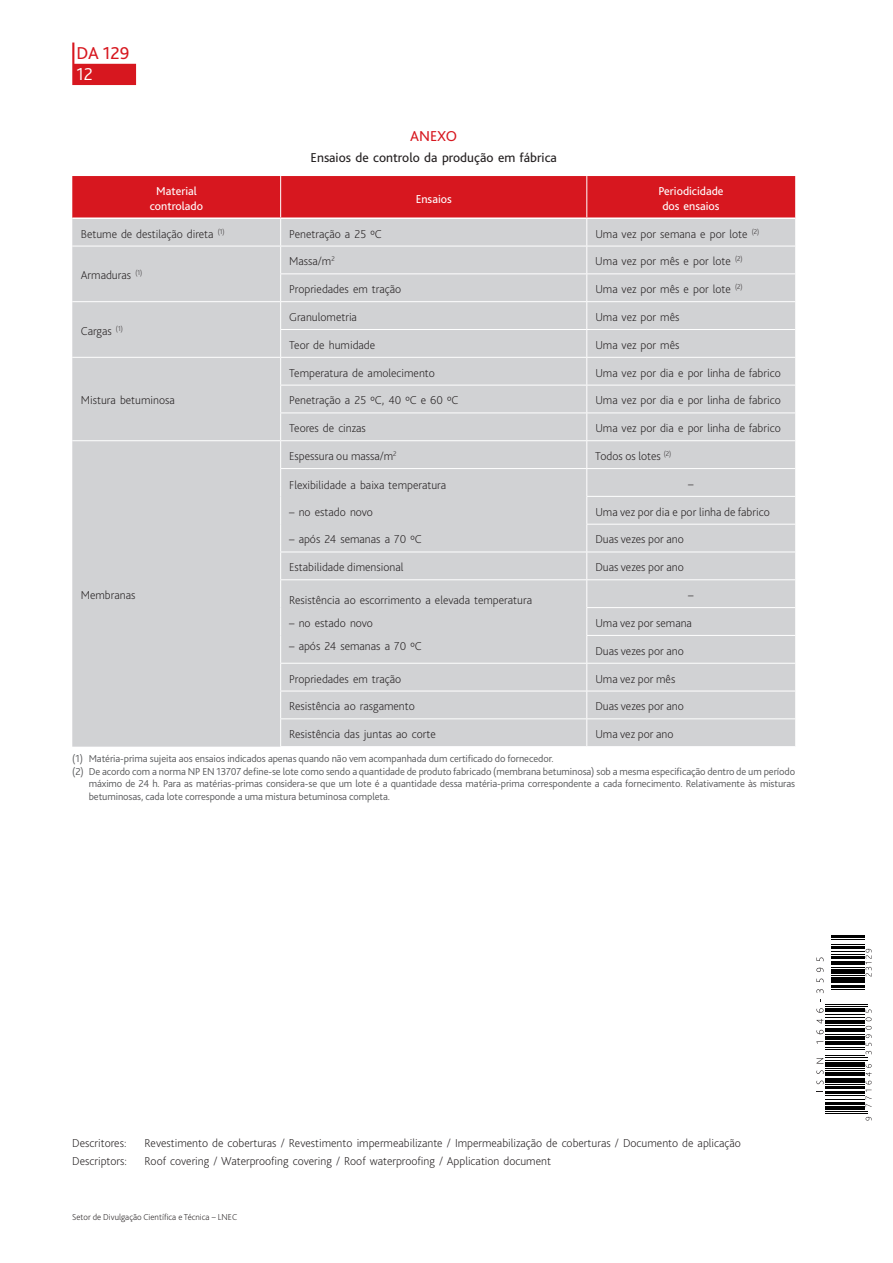
<style>
.page{position:relative;width:893px;height:1263px;background:#fff}
.page>*{position:absolute;margin:0;border:0;box-sizing:border-box;transform-origin:0 0}
.t1{font:18px "Bliss 2";color:#d7171f}
.t2{font:300 18px "Bliss 2";color:#fff}
.t3{font:15px "Bliss 2";color:#d7171f}
.t4{font:13.5px "Bliss 2";color:#231f20}
.t5{font:200 12px "Bliss 2";color:#231f20}
.t6{font:12px/14.4px "Bliss 2";color:#fff;text-align:center}
.t7{font:300 10.5px "Bliss 2";letter-spacing:-.01em;color:#57585a}
.t8{font:200 9px "Bliss 2";color:#231f20}
</style>
<div class="page">
<svg style="left:72px;top:43px;width:64px;height:42px"></svg>
<svg style="left:72px;top:176px;width:723px;height:570px;background:#d2c5c7"></svg>
<hr style="left:280px;top:663px;width:307px;height:1px;background:#fff">
<svg style="left:816px;top:1080px;width:7px;height:4px"></svg>
<svg style="left:816px;top:1070px;width:7px;height:4px"></svg>
<svg style="left:816px;top:1058px;width:7px;height:5px"></svg>
<svg style="left:816px;top:1030px;width:7px;height:4px"></svg>
<svg style="left:816px;top:1019px;width:7px;height:4px"></svg>
<svg style="left:816px;top:1008px;width:7px;height:5px"></svg>
<svg style="left:816px;top:989px;width:7px;height:4px"></svg>
<svg style="left:816px;top:978px;width:7px;height:4px"></svg>
<svg style="left:816px;top:968px;width:7px;height:4px"></svg>
<svg style="left:816px;top:957px;width:7px;height:4px"></svg>
<svg style="left:866px;top:1117px;width:6px;height:3px"></svg>
<svg style="left:866px;top:1090px;width:6px;height:17px"></svg>
<svg style="left:866px;top:1064px;width:6px;height:20px"></svg>
<svg style="left:866px;top:1009px;width:6px;height:45px"></svg>
<svg style="left:866px;top:949px;width:6px;height:27px"></svg>
<hr style="left:825px;top:1113px;width:43px;height:1px;background:#000">
<hr style="left:825px;top:1111px;width:43px;height:1px;background:#000">
<hr style="left:825px;top:1106px;width:39px;height:3px;background:#000">
<hr style="left:825px;top:1103px;width:39px;height:2px;background:#000">
<hr style="left:825px;top:1099px;width:39px;height:1px;background:#000">
<hr style="left:825px;top:1094px;width:39px;height:1px;background:#000">
<hr style="left:825px;top:1091px;width:39px;height:2px;background:#000">
<hr style="left:825px;top:1086px;width:39px;height:2px;background:#000">
<hr style="left:825px;top:1084px;width:39px;height:1px;background:#000">
<div style="left:825px;top:1078px;width:39px;height:5px;background:#000"></div>
<hr style="left:825px;top:1072px;width:39px;height:4px;background:#000">
<hr style="left:825px;top:1070px;width:39px;height:1px;background:#000">
<hr style="left:825px;top:1068px;width:39px;height:1px;background:#000">
<hr style="left:825px;top:1062px;width:39px;height:4px;background:#000">
<hr style="left:825px;top:1060px;width:43px;height:1px;background:#000">
<hr style="left:825px;top:1057px;width:43px;height:1px;background:#000">
<hr style="left:825px;top:1055px;width:39px;height:1px;background:#000">
<hr style="left:825px;top:1049px;width:39px;height:1px;background:#000">
<hr style="left:825px;top:1047px;width:39px;height:1px;background:#000">
<hr style="left:825px;top:1041px;width:39px;height:3px;background:#000">
<hr style="left:825px;top:1036px;width:39px;height:4px;background:#000">
<hr style="left:825px;top:1034px;width:39px;height:1px;background:#000">
<hr style="left:825px;top:1028px;width:39px;height:3px;background:#000">
<hr style="left:825px;top:1025px;width:39px;height:1px;background:#000">
<hr style="left:825px;top:1020px;width:39px;height:3px;background:#000">
<hr style="left:825px;top:1017px;width:39px;height:1px;background:#000">
<hr style="left:825px;top:1014px;width:39px;height:1px;background:#000">
<hr style="left:825px;top:1009px;width:39px;height:3px;background:#000">
<hr style="left:825px;top:1006px;width:43px;height:1px;background:#000">
<hr style="left:825px;top:1004px;width:43px;height:1px;background:#000">
<hr style="left:830px;top:989px;width:34px;height:1px;background:#000">
<hr style="left:830px;top:985px;width:34px;height:2px;background:#000">
<hr style="left:830px;top:981px;width:34px;height:2px;background:#000">
<hr style="left:830px;top:977px;width:34px;height:2px;background:#000">
<hr style="left:830px;top:975px;width:34px;height:1px;background:#000">
<hr style="left:830px;top:969px;width:34px;height:4px;background:#000">
<hr style="left:830px;top:967px;width:34px;height:1px;background:#000">
<hr style="left:830px;top:964px;width:34px;height:1px;background:#000">
<hr style="left:830px;top:961px;width:34px;height:2px;background:#000">
<hr style="left:830px;top:956px;width:34px;height:2px;background:#000">
<hr style="left:830px;top:954px;width:34px;height:1px;background:#000">
<hr style="left:830px;top:950px;width:34px;height:1px;background:#000">
<hr style="left:830px;top:946px;width:34px;height:2px;background:#000">
<hr style="left:830px;top:944px;width:34px;height:1px;background:#000">
<hr style="left:830px;top:939px;width:34px;height:1px;background:#000">
<hr style="left:830px;top:935px;width:34px;height:2px;background:#000">
<h1 class="t1" style="left:77px;top:42px;width:54px">DA 129</h1>
<h1 class="t2" style="left:77px;top:63px;width:18px">12</h1>
<p class="t3" style="left:410px;top:127px;width:49px">ANEXO</p>
<p class="t4" style="left:311px;top:149px;width:248px">Ensaios de controlo da produção em fábrica</p>
<p class="t6" style="left:150px;top:184px;width:55px">Material controlado</p>
<p class="t6" style="left:416px;top:191px;width:38px">Ensaios</p>
<p class="t6" style="left:658px;top:184px;width:67px">Periodicidade dos ensaios</p>
<p class="t5" style="left:81px;top:226px;width:145px">Betume de destilação direta <sup>(1)</sup></p>
<p class="t5" style="left:289px;top:226px;width:94px">Penetração a 25 ºC</p>
<p class="t5" style="left:595px;top:226px;width:166px">Uma vez por semana e por lote <sup>(2)</sup></p>
<p class="t5" style="left:81px;top:268px;width:63px">Armaduras <sup>(1)</sup></p>
<p class="t5" style="left:289px;top:254px;width:47px">Massa/m<sup>2</sup></p>
<p class="t5" style="left:595px;top:254px;width:149px">Uma vez por mês e por lote <sup>(2)</sup></p>
<p class="t5" style="left:289px;top:282px;width:114px">Propriedades em tração</p>
<p class="t5" style="left:595px;top:282px;width:149px">Uma vez por mês e por lote <sup>(2)</sup></p>
<p class="t5" style="left:81px;top:323px;width:44px">Cargas <sup>(1)</sup></p>
<p class="t5" style="left:81px;top:393px;width:96px">Mistura betuminosa</p>
<p class="t5" style="left:81px;top:588px;width:56px">Membranas</p>
<p class="t5" style="left:289px;top:310px;width:69px">Granulometria</p>
<p class="t5" style="left:595px;top:310px;width:86px">Uma vez por mês</p>
<p class="t5" style="left:289px;top:337px;width:88px">Teor de humidade</p>
<p class="t5" style="left:595px;top:337px;width:86px">Uma vez por mês</p>
<p class="t5" style="left:289px;top:365px;width:147px">Temperatura de amolecimento</p>
<p class="t5" style="left:595px;top:365px;width:187px">Uma vez por dia e por linha de fabrico</p>
<p class="t5" style="left:289px;top:393px;width:171px">Penetração a 25 ºC, 40 ºC e 60 ºC</p>
<p class="t5" style="left:595px;top:393px;width:187px">Uma vez por dia e por linha de fabrico</p>
<p class="t5" style="left:289px;top:421px;width:78px">Teores de cinzas</p>
<p class="t5" style="left:595px;top:421px;width:187px">Uma vez por dia e por linha de fabrico</p>
<p class="t5" style="left:289px;top:449px;width:109px">Espessura ou massa/m<sup>2</sup></p>
<p class="t5" style="left:595px;top:449px;width:77px">Todos os lotes <sup>(2)</sup></p>
<p class="t5" style="left:289px;top:477px;width:159px">Flexibilidade a baixa temperatura</p>
<p class="t5" style="left:289px;top:504px;width:85px">– no estado novo</p>
<p class="t5" style="left:289px;top:531px;width:134px">– após 24 semanas a 70 ºC</p>
<p class="t5" style="left:688px;top:476px;width:7px">–</p>
<p class="t5" style="left:595px;top:504px;width:176px">Uma vez por dia e por linha de fabrico</p>
<p class="t5" style="left:595px;top:532px;width:90px">Duas vezes por ano</p>
<p class="t5" style="left:289px;top:560px;width:116px">Estabilidade dimensional</p>
<p class="t5" style="left:595px;top:560px;width:90px">Duas vezes por ano</p>
<p class="t5" style="left:289px;top:592px;width:244px">Resistência ao escorrimento a elevada temperatura</p>
<p class="t5" style="left:289px;top:615px;width:85px">– no estado novo</p>
<p class="t5" style="left:289px;top:638px;width:134px">– após 24 semanas a 70 ºC</p>
<p class="t5" style="left:688px;top:588px;width:7px">–</p>
<p class="t5" style="left:595px;top:615px;width:98px">Uma vez por semana</p>
<p class="t5" style="left:595px;top:643px;width:90px">Duas vezes por ano</p>
<p class="t5" style="left:289px;top:671px;width:114px">Propriedades em tração</p>
<p class="t5" style="left:595px;top:671px;width:82px">Uma vez por mês</p>
<p class="t5" style="left:289px;top:699px;width:127px">Resistência ao rasgamento</p>
<p class="t5" style="left:595px;top:699px;width:90px">Duas vezes por ano</p>
<p class="t5" style="left:289px;top:727px;width:148px">Resistência das juntas ao corte</p>
<p class="t5" style="left:595px;top:727px;width:80px">Uma vez por ano</p>
<p class="t7" style="left:72px;top:752px;width:483px">(1) Matéria-prima sujeita aos ensaios indicados apenas quando não vem acompanhada dum certificado do fornecedor.</p>
<p class="t7" style="left:72px;top:765px;width:724px">(2) De acordo com a norma NP EN 13707 define-se lote como sendo a quantidade de produto fabricado (membrana betuminosa) sob a mesma especificação dentro de um período</p>
<p class="t7" style="left:89px;top:777px;width:708px">máximo de 24 h. Para as matérias-primas considera-se que um lote é a quantidade dessa matéria-prima correspondente a cada fornecimento. Relativamente às misturas</p>
<p class="t7" style="left:89px;top:790px;width:303px">betuminosas, cada lote corresponde a uma mistura betuminosa completa.</p>
<p class="t5" style="left:72px;top:1135px;width:56px">Descritores:</p>
<p class="t5" style="left:145px;top:1135px;width:598px">Revestimento de coberturas / Revestimento impermeabilizante / Impermeabilização de coberturas / Documento de aplicação</p>
<p class="t5" style="left:72px;top:1154px;width:56px">Descriptors:</p>
<p class="t5" style="left:145px;top:1154px;width:408px">Roof covering / Waterproofing covering / Roof waterproofing / Application document</p>
<p class="t8" style="left:72px;top:1212px;width:166px">Setor de Divulgação Científica e Técnica – LNEC</p>
</div>
